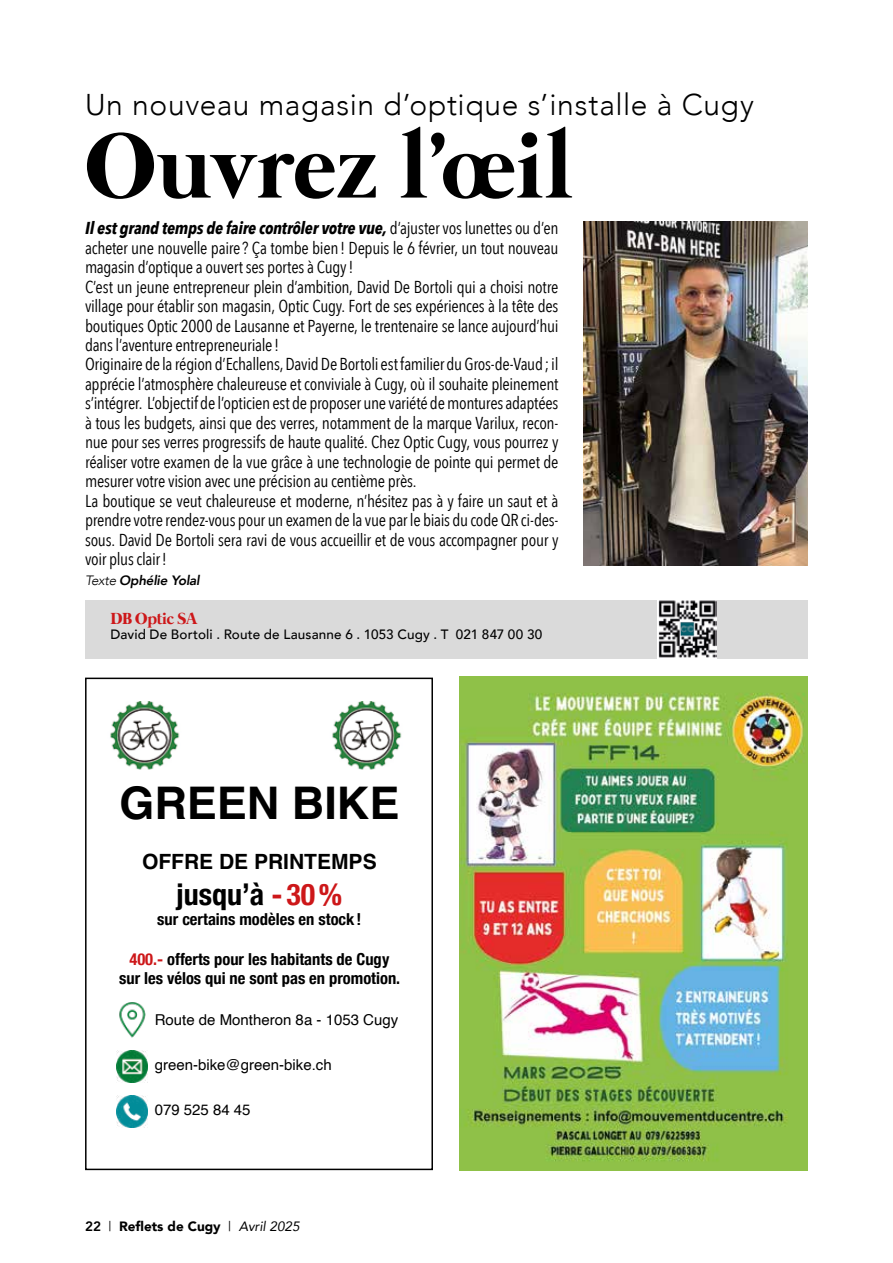
<style>
.page{position:relative;width:893px;height:1263px;background:#fff}
.page>*{position:absolute;margin:0;border:0;box-sizing:border-box;transform-origin:0 0}
.t1{font:700 94.5px "Mermaid";letter-spacing:.005em;color:#000}
.t2{font:700 45px "Helvetica";color:#000}
.t3{font:300 30px "Avenir";letter-spacing:.02em;color:#000}
.t4{font:700 condensed 30px "Helvetica Neue";color:#000}
.t5{font:700 21px "Helvetica";color:#000}
.t6{font:17.25px/19.5px "Avenir Next Condensed";letter-spacing:-.02em;color:#000}
.t7{font:700 condensed 16.5px/19.8px "Helvetica Neue";color:#000;text-align:center}
.t8{font:700 16.5px "Mermaid";letter-spacing:-.015em;color:#cd1719}
.t9{font:15px "Helvetica";color:#000}
.t10{font:500 13.5px "Avenir";letter-spacing:.01em;color:#000}
.t11{font:900 13.5px "Avenir";color:#000}
.t12{font:italic 800 13.5px "Avenir";letter-spacing:-.02em;color:#000}
.s1{font-weight:700;font-style:italic}
.s2{font-weight:300}
.s3{color:#cd1719}
.s4{font-weight:800}
.s5{font-weight:400}
.s6{font-weight:400;font-style:italic}
</style>
<div class="page">
<div style="left:85px;top:600px;width:723px;height:58px;background:#dadada"></div>
<img style="left:584px;top:222px;width:224px;height:344px">
<div style="left:657px;top:599px;width:59px;height:60px;background:#fff"></div>
<img style="left:658px;top:600px;width:58px;height:58px">
<img style="left:459px;top:677px;width:349px;height:493px">
<div style="left:85px;top:678px;width:348px;height:492px;border:2px solid #000"></div>
<img style="left:110px;top:702px;width:70px;height:68px">
<img style="left:332px;top:702px;width:70px;height:68px">
<img style="left:119px;top:1002px;width:27px;height:36px">
<img style="left:116px;top:1095px;width:32px;height:32px">
<img style="left:116px;top:1050px;width:32px;height:32px">
<h3 class="t3" style="left:85px;top:87px;width:670px">Un nouveau magasin d’optique s’installe à Cugy</h3>
<h1 class="t1" style="left:85px;top:112px;width:489px">Ouvrez l’œil</h1>
<p class="t6" style="left:85px;top:217px;width:475px"><span class="s1">Il est grand temps de faire contrôler votre vue,</span> d’ajuster vos lunettes ou d’en acheter une nouvelle paire? Ça tombe bien! Depuis le 6 février, un tout nouveau magasin d’optique a ouvert ses portes à Cugy!<br>C’est un jeune entrepreneur plein d’ambition, David De Bortoli qui a choisi notre village pour établir son magasin, Optic Cugy. Fort de ses expériences à la tête des boutiques Optic 2000 de Lausanne et Payerne, le trentenaire se lance aujourd’hui dans l’aventure entrepreneuriale!<br>Originaire de la région d’Echallens, David De Bortoli est familier du Gros-de-Vaud; il apprécie l’atmosphère chaleureuse et conviviale à Cugy, où il souhaite pleinement s’intégrer. L’objectif de l’opticien est de proposer une variété de montures adaptées à tous les budgets, ainsi que des verres, notamment de la marque Varilux, recon&shy;nue pour ses verres progressifs de haute qualité. Chez Optic Cugy, vous pourrez y réaliser votre examen de la vue grâce à une technologie de pointe qui permet de mesurer votre vision avec une précision au centième près.<br>La boutique se veut chaleureuse et moderne, n’hésitez pas à y faire un saut et à prendre votre rendez-vous pour un examen de la vue par le biais du code QR ci-des&shy;sous. David De Bortoli sera ravi de vous accueillir et de vous accompagner pour y voir plus clair!</p>
<p class="t12" style="left:85px;top:572px;width:116px"><span class="s2">Texte</span> Ophélie Yolal</p>
<p class="t8" style="left:111px;top:609px;width:88px">DB Optic SA</p>
<p class="t10" style="left:111px;top:623px;width:433px">David De Bortoli . Route de Lausanne 6 . 1053 Cugy . T 021 847 00 30</p>
<h2 class="t2" style="left:119px;top:775px;width:282px">GREEN BIKE</h2>
<p class="t5" style="left:142px;top:849px;width:236px">OFFRE DE PRINTEMPS</p>
<h3 class="t4" style="left:177px;top:870px;width:167px">jusqu’à <span class="s3">- 30%</span></h3>
<p class="t7" style="left:157px;top:908px;width:206px">sur certains modèles en stock !</p>
<p class="t7" style="left:119px;top:948px;width:283px"><span class="s3">400.-</span> offerts pour les habitants de Cugy sur les vélos qui ne sont pas en promotion.</p>
<p class="t9" style="left:155px;top:1008px;width:245px">Route de Montheron 8a - 1053 Cugy</p>
<p class="t9" style="left:155px;top:1053px;width:178px">green-bike@green-bike.ch</p>
<p class="t9" style="left:155px;top:1098px;width:97px">079 525 84 45</p>
<p class="t11" style="left:85px;top:1215px;width:216px"><span class="s4">22</span> <span class="s5">|</span> Reflets de Cugy <span class="s5">|</span> <span class="s6">Avril 2025</span></p>
</div>
